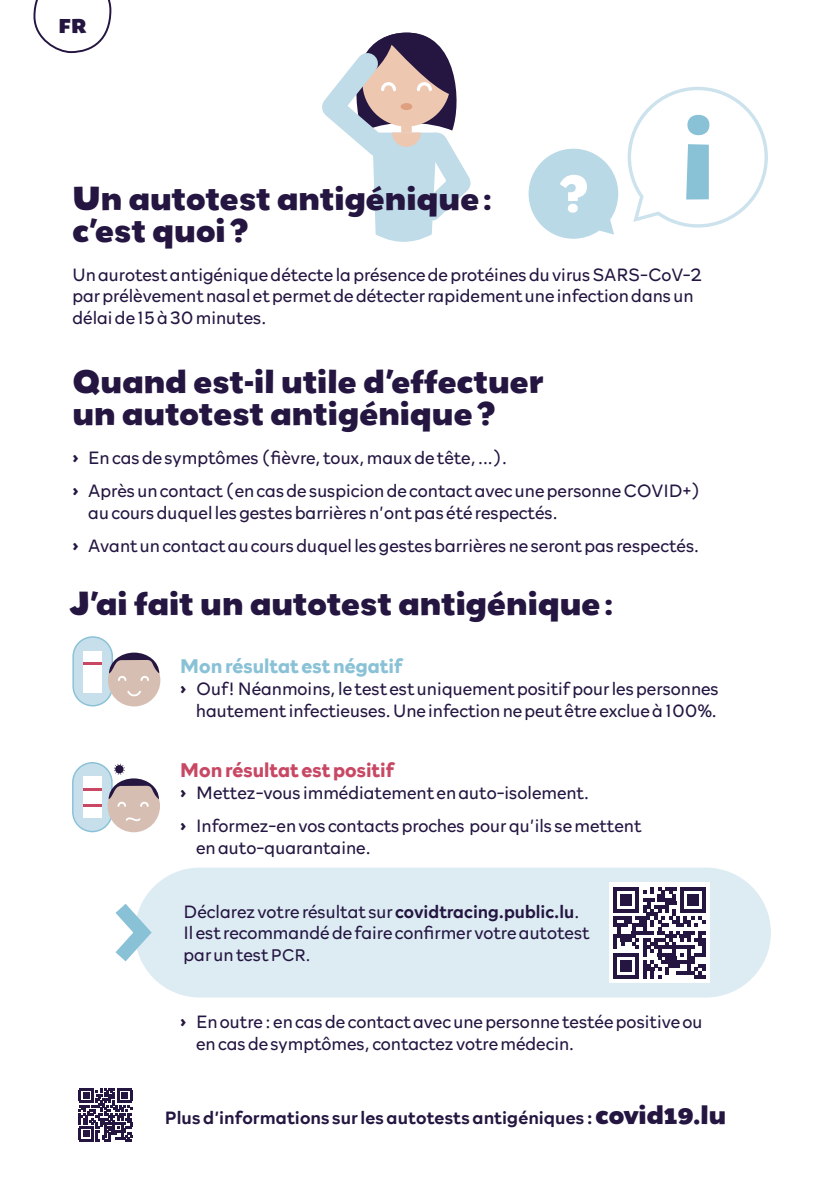
<style>
.page{position:relative;width:840px;height:1191px;background:#fff}
.page>*{position:absolute;margin:0;border:0;box-sizing:border-box;transform-origin:0 0}
.t1{font:700 expanded 30px/32px "Grenadine MVB";color:#241641}
.t2{font:700 20px "Rockford Sans";color:#89c1d7}
.t3{font:700 20px "Rockford Sans";color:#c84864}
.t4{font:300 18px/21.6px "Rockford Sans";color:#241641}
.t5{font:500 18px "Rockford Sans";letter-spacing:.005em;color:#241641}
.t6{font:700 expanded 18px "Grenadine MVB";color:#241641}
.s1{font-weight:800}
.s2{font-weight:500}
.s3{font-size:17px}
.s4{font-family:"Grenadine MVB";font-weight:700;font-stretch:expanded;font-size:24px}
</style>
<div class="page">
<svg style="left:33px;top:0;width:78px;height:53px"></svg>
<div style="left:135px;top:867px;width:635px;height:130px;background:#ddebf3;border-radius:65px"></div>
<svg style="left:115px;top:891px;width:37px;height:85px"></svg>
<svg style="left:322px;top:33px;width:149px;height:209px"></svg>
<div style="left:73px;top:637px;width:39px;height:68px;background:#c6dfea;border-radius:20px"></div>
<div style="left:72px;top:636px;width:41px;height:70px;border:1px solid #89c1d7;border-radius:20px"></div>
<div style="left:83px;top:651px;width:18px;height:41px;background:#fff"></div>
<svg style="left:83px;top:662px;width:18px;height:2px"></svg>
<div style="left:108px;top:654px;width:52px;height:52px;background:#d6beb3;border-radius:50%"></div>
<svg style="left:109px;top:652px;width:50px;height:29px"></svg>
<svg style="left:127px;top:690px;width:14px;height:7px"></svg>
<div style="left:73px;top:762px;width:39px;height:69px;background:#c6dfea;border-radius:20px"></div>
<div style="left:72px;top:762px;width:41px;height:70px;border:1px solid #89c1d7;border-radius:20px"></div>
<div style="left:83px;top:776px;width:18px;height:42px;background:#fff"></div>
<hr style="left:83px;top:787px;width:18px;height:3px;background:#c84864">
<svg style="left:83px;top:804px;width:18px;height:2px"></svg>
<div style="left:107px;top:780px;width:53px;height:52px;background:#d6beb3;border-radius:50%"></div>
<svg style="left:126px;top:817px;width:14px;height:4px"></svg>
<svg style="left:109px;top:763px;width:50px;height:44px"></svg>
<svg style="left:627px;top:87px;width:141px;height:141px"></svg>
<svg style="left:528px;top:149px;width:90px;height:90px"></svg>
<div style="left:608px;top:882px;width:101px;height:101px;background:#fff"></div>
<svg style="left:613px;top:887px;width:92px;height:91px"></svg>
<svg style="left:613px;top:974px;width:26px;height:4px"></svg>
<div style="left:620px;top:960px;width:11px;height:11px;background:#241641"></div>
<svg style="left:79px;top:1088px;width:53px;height:53px"></svg>
<div style="left:83px;top:1130px;width:6px;height:7px;background:#241641"></div>
<p class="t6" style="left:58px;top:13px;width:29px">FR</p>
<h1 class="t1" style="left:72px;top:182px;width:420px">Un autotest antigénique: c’est quoi?</h1>
<p class="t4" style="left:72px;top:262px;width:630px">Un aurotest antigénique détecte la présence de protéines du virus SARS-CoV-2 par prélèvement nasal et permet de détecter rapidement une infection dans un délai de 15 à 30 minutes.</p>
<h1 class="t1" style="left:72px;top:366px;width:472px">Quand est-il utile d’effectuer un autotest antigénique?</h1>
<p class="t4" style="left:72px;top:440px;width:629px;line-height:33px"><span class="s1">›</span> En cas de symptômes (fièvre, toux, maux de tête,...).<br><span class="s1">›</span> Après un contact (en cas de suspicion de contact avec une personne COVID+)</p>
<p class="t4" style="left:72px;top:494px;width:627px;line-height:33px;text-indent:16px">au cours duquel les gestes barrières n’ont pas été respectés.<br><span class="s1">›</span> Avant un contact au cours duquel les gestes barrières ne seront pas respectés.</p>
<h1 class="t1" style="left:72px;top:587px;width:541px">J’ai fait un autotest antigénique:</h1>
<p class="t2" style="left:180px;top:651px;width:224px">Mon résultat est négatif</p>
<p class="t4" style="left:180px;top:676px;width:539px;text-align:right"><span class="s1">›</span> Ouf! Néanmoins, le test est uniquement positif pour les personnes hautement infectieuses. Une infection ne peut être exclue à 100%.</p>
<p class="t3" style="left:180px;top:755px;width:215px">Mon résultat est positif</p>
<p class="t4" style="left:180px;top:775px;width:462px;line-height:33px"><span class="s1">›</span> Mettez-vous immédiatement en auto-isolement.<br><span class="s1">›</span> Informez-en vos contacts proches pour qu’ils se mettent</p>
<p class="t4" style="left:196px;top:835px;width:176px">en auto-quarantaine.</p>
<p class="t4" style="left:183px;top:899px;width:407px">Déclarez votre résultat sur <span class="s2">covidtracing.public.lu</span>.<br>Il est recommandé de faire confirmer votre autotest par un test <span class="s3">PCR.</span></p>
<p class="t4" style="left:196px;top:1009px;width:507px;text-indent:-16px"><span class="s1">›</span> En outre: en cas de contact avec une personne testée positive ou en cas de symptômes, contactez votre médecin.</p>
<p class="t5" style="left:165px;top:1104px;width:562px">Plus d’informations sur les autotests antigéniques :<span class="s4">covid19.lu</span></p>
</div>
